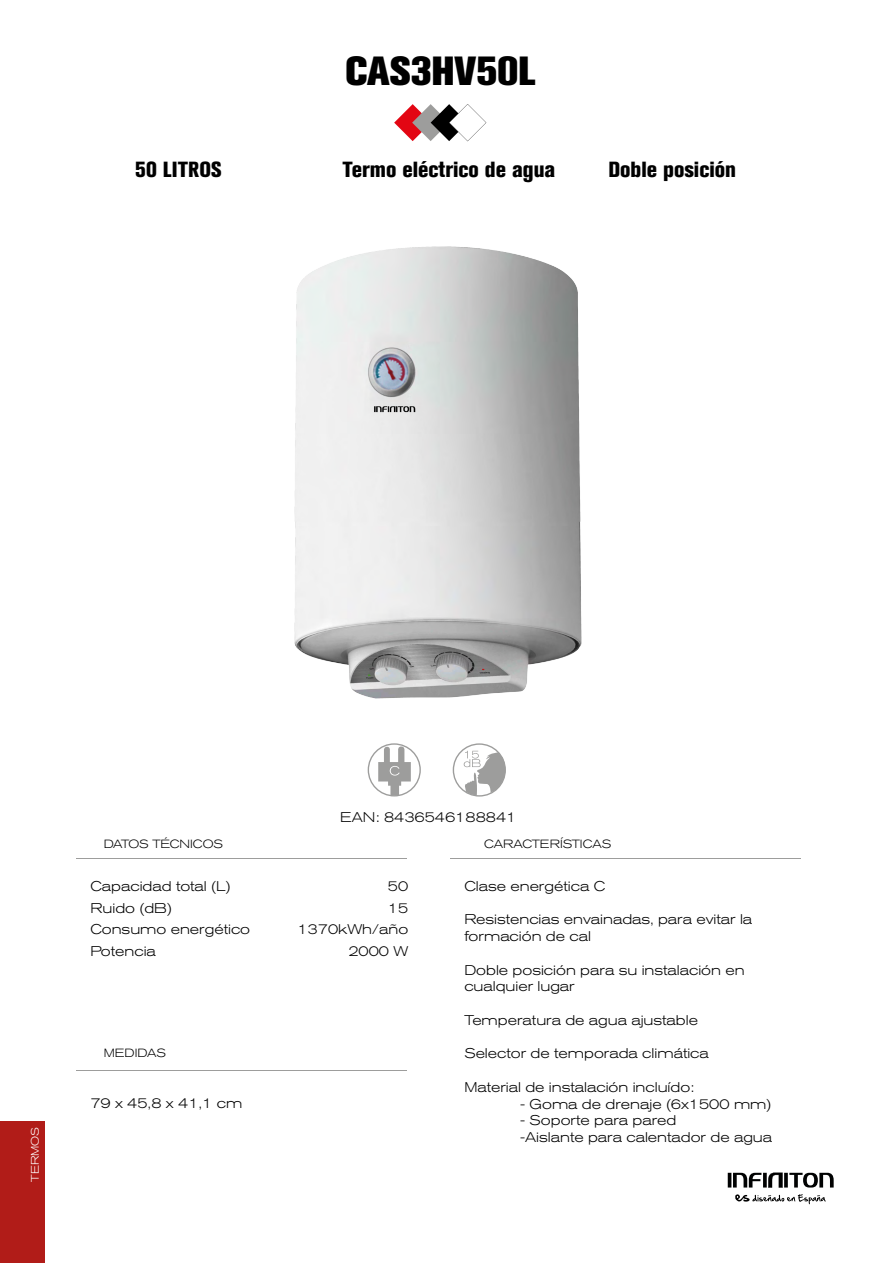
<style>
.page{position:relative;width:893px;height:1263px;background:#fff}
.page>*{position:absolute;margin:0;border:0;box-sizing:border-box;transform-origin:0 0}
.t1{font:800 40.35px "Akzidenz Grotesk BQ";color:#000}
.t2{font:800 condensed 21.75px "Akzidenz Grotesk BQ";color:#000}
.t3{font:300 expanded 13.95px/21.8px "Akzidenz Grotesk BQ";color:#000}
.t4{font:300 expanded 11.85px "Akzidenz Grotesk BQ";color:#000}
.t5{font:300 expanded 10.8px "Akzidenz Grotesk BQ";color:#fff}
</style>
<div class="page">
<hr style="left:76px;top:858px;width:330px;height:1px;background:#9d9d9c">
<hr style="left:450px;top:858px;width:350px;height:1px;background:#9d9d9c">
<hr style="left:76px;top:1070px;width:330px;height:1px;background:#9d9d9c">
<svg style="left:368px;top:743px;width:53px;height:53px"></svg>
<svg style="left:453px;top:743px;width:53px;height:54px"></svg>
<img style="left:294px;top:104px;width:288px;height:595px">
<div style="left:0;top:1121px;width:44px;height:142px;background:#b11c18"></div>
<hr style="left:728px;top:1173px;width:3px;height:14px;background:#010202">
<svg style="left:733px;top:1173px;width:28px;height:14px"></svg>
<svg style="left:763px;top:1173px;width:4px;height:14px"></svg>
<svg style="left:768px;top:1172px;width:15px;height:16px"></svg>
<svg style="left:784px;top:1173px;width:4px;height:14px"></svg>
<svg style="left:789px;top:1173px;width:45px;height:14px"></svg>
<svg style="left:735px;top:1194px;width:91px;height:10px"></svg>
<h1 class="t1" style="left:345px;top:48px;width:191px">CAS3HV50L</h1>
<h2 class="t2" style="left:135px;top:157px;width:88px">50 LITROS</h2>
<h2 class="t2" style="left:342px;top:157px;width:215px">Termo eléctrico de agua</h2>
<h2 class="t2" style="left:608px;top:157px;width:129px">Doble posición</h2>
<p class="t5" style="left:29px;top:1182px;width:56px;rotate:-90deg">TERMOS</p>
<p class="t3" style="left:340px;top:807px;width:178px">EAN: 8436546188841</p>
<p class="t4" style="left:104px;top:837px;width:121px">DATOS TÉCNICOS</p>
<p class="t4" style="left:484px;top:837px;width:129px">CARACTERÍSTICAS</p>
<p class="t3" style="left:90px;top:875px;width:161px">Capacidad total (L)<br>Ruido (dB)<br>Consumo energético<br>Potencia</p>
<p class="t4" style="left:104px;top:1046px;width:64px">MEDIDAS</p>
<p class="t3" style="left:90px;top:1092px;width:154px">79 x 45,8 x 41,1 cm</p>
<p class="t3" style="left:297px;top:875px;width:112px;text-align:right">50<br>15<br>1370kWh/año<br>2000 W</p>
<p class="t3" style="left:464px;top:875px;width:142px">Clase energética C</p>
<p class="t3" style="left:464px;top:911px;width:289px;line-height:16.8px">Resistencias envainadas, para evitar la formación de cal</p>
<p class="t3" style="left:464px;top:961px;width:282px;line-height:16.8px">Doble posición para su instalación en cualquier lugar</p>
<p class="t3" style="left:464px;top:1009px;width:235px">Temperatura de agua ajustable</p>
<p class="t3" style="left:464px;top:1043px;width:246px">Selector de temporada climática</p>
<p class="t3" style="left:464px;top:1076px;width:232px">Material de instalación incluído:</p>
<p class="t3" style="left:520px;top:1093px;width:253px">- Goma de drenaje (6x1500 mm)</p>
<p class="t3" style="left:520px;top:1112px;width:253px;line-height:16.8px">- Soporte para pared<br>-Aislante para calentador de agua</p>
</div>
